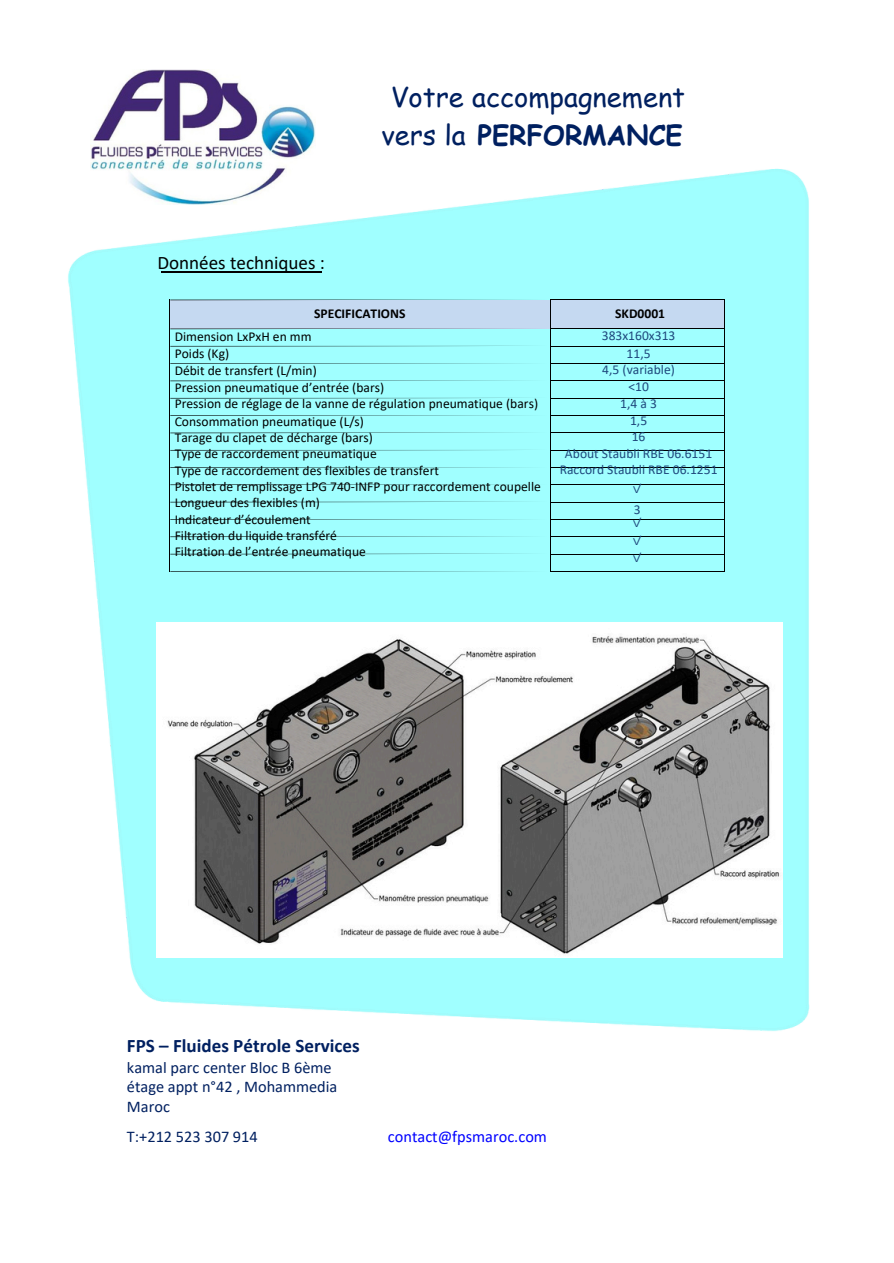
<style>
.page{position:relative;width:894px;height:1263px;background:#fff}
.page>*{position:absolute;margin:0;border:0;box-sizing:border-box;transform-origin:0 0}
.t1{font:27.3px/37.8px "Comic Sans MS";color:#002060;text-align:center}
.t2{font:700 19.05px "Calibri";color:#002060}
.t3{font:19.05px "Calibri";color:#000}
.t4{font:16.35px/19.4px "Calibri";color:#002060}
.t5{font:16.35px "Calibri";color:#00f}
.t6{font:13.5px "Calibri";color:#000}
.t7{font:13.5px/22.5px "Calibri";color:#1f497d;text-align:center}
.t8{font:700 13.5px "Calibri";color:#000}
.t9{font:13.5px "IBM Plex Sans Cond";color:#1f497d}
.s1{font-weight:700}
.s2{font-weight:700;color:#000}
</style>
<div class="page">
<img style="left:91px;top:69px;width:224px;height:97px">
<img style="left:68px;top:166px;width:742px;height:865px">
<hr style="left:161px;top:271px;width:160px;height:1px;background:#000">
<div style="left:549px;top:300px;width:174px;height:29px;background:#c5d9f1"></div>
<hr style="left:550px;top:300px;width:173px;height:1px;background:#000">
<hr style="left:550px;top:329px;width:173px;height:1px;background:#000">
<hr style="left:550px;top:346px;width:173px;height:1px;background:#000">
<hr style="left:550px;top:363px;width:173px;height:1px;background:#000">
<hr style="left:550px;top:381px;width:173px;height:1px;background:#000">
<hr style="left:550px;top:398px;width:173px;height:1px;background:#000">
<hr style="left:550px;top:415px;width:173px;height:1px;background:#000">
<hr style="left:550px;top:433px;width:173px;height:1px;background:#000">
<hr style="left:550px;top:450px;width:173px;height:1px;background:#000">
<hr style="left:550px;top:467px;width:173px;height:1px;background:#000">
<hr style="left:550px;top:484px;width:173px;height:1px;background:#000">
<hr style="left:550px;top:502px;width:173px;height:1px;background:#000">
<hr style="left:550px;top:519px;width:173px;height:1px;background:#000">
<hr style="left:550px;top:536px;width:173px;height:1px;background:#000">
<hr style="left:550px;top:554px;width:173px;height:1px;background:#000">
<svg style="left:170px;top:300px;width:380px;height:272px;background:#a0f6f8"></svg>
<hr style="left:550px;top:571px;width:173px;height:1px;background:#000">
<svg style="left:723px;top:300px;width:1px;height:272px"></svg>
<img style="left:157px;top:622px;width:625px;height:336px">
<p class="t3" style="left:157px;top:255px;width:169px">Données techniques :</p>
<p class="t1" style="left:381px;top:77px;width:305px">Votre accompagnement vers la <span class="s1">PERFORMANCE</span></p>
<p class="t8" style="left:314px;top:308px;width:93px">SPECIFICATIONS</p>
<p class="t6" style="left:175px;top:331px;width:138px">Dimension LxPxH en mm</p>
<p class="t6" style="left:175px;top:348px;width:56px">Poids (Kg)</p>
<p class="t6" style="left:175px;top:364px;width:143px">Débit de transfert (L/min)</p>
<p class="t6" style="left:175px;top:382px;width:211px">Pression pneumatique d’entrée (bars)</p>
<p class="t6" style="left:175px;top:398px;width:365px">Pression de réglage de la vanne de régulation pneumatique (bars)</p>
<p class="t6" style="left:175px;top:415px;width:191px">Consommation pneumatique (L/s)</p>
<p class="t6" style="left:175px;top:432px;width:200px">Tarage du clapet de décharge (bars)</p>
<p class="t6" style="left:175px;top:448px;width:203px">Type de raccordement pneumatique</p>
<p class="t6" style="left:175px;top:464px;width:266px">Type de raccordement des flexibles de transfert</p>
<p class="t6" style="left:175px;top:481px;width:367px">Pistolet de remplissage LPG 740-INFP pour raccordement coupelle</p>
<p class="t6" style="left:175px;top:497px;width:147px">Longueur des flexibles (m)</p>
<p class="t6" style="left:175px;top:513px;width:137px">Indicateur d’écoulement</p>
<p class="t6" style="left:175px;top:530px;width:164px">Filtration du liquide transféré</p>
<p class="t6" style="left:175px;top:546px;width:193px">Filtration de l’entrée pneumatique</p>
<p class="t7" style="left:601px;top:303px;width:75px"><span class="s2">SKD0001<br></span>383x160x313</p>
<p class="t7" style="left:626px;top:343px;width:26px">11,5</p>
<p class="t7" style="left:602px;top:359px;width:74px">4,5 (variable)</p>
<p class="t7" style="left:628px;top:377px;width:22px">&lt;10</p>
<p class="t7" style="left:620px;top:393px;width:38px">1,4 à 3</p>
<p class="t7" style="left:630px;top:410px;width:19px">1,5</p>
<p class="t7" style="left:631px;top:427px;width:15px">16</p>
<p class="t7" style="left:565px;top:443px;width:149px">About Staubli RBE 06.6151</p>
<p class="t7" style="left:559px;top:459px;width:159px">Raccord Staubli RBE 06.1251</p>
<p class="t9" style="left:631px;top:480px;width:12px">✓</p>
<p class="t7" style="left:633px;top:500px;width:8px">3</p>
<p class="t9" style="left:631px;top:513px;width:12px">✓</p>
<p class="t9" style="left:631px;top:531px;width:12px">✓</p>
<p class="t9" style="left:631px;top:548px;width:12px">✓</p>
<p class="t2" style="left:127px;top:1038px;width:234px">FPS – Fluides Pétrole Services</p>
<p class="t4" style="left:127px;top:1059px;width:212px">kamal parc center Bloc B 6ème étage appt n°42 , Mohammedia<br>Maroc</p>
<p class="t4" style="left:127px;top:1128px;width:132px">T:+212 523 307 914</p>
<p class="t5" style="left:388px;top:1129px;width:160px">contact@fpsmaroc.com</p>
</div>
